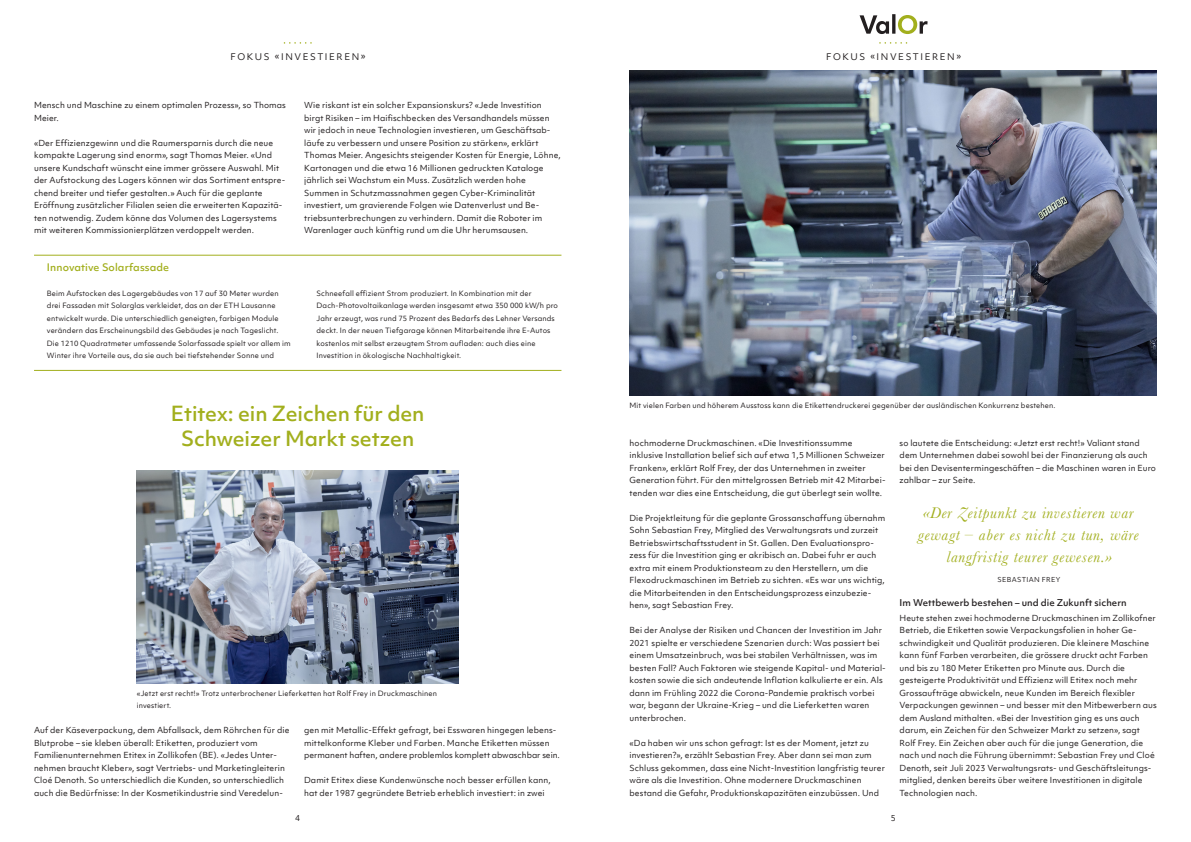
<style>
.page{position:relative;width:1191px;height:842px;background:#fff}
.page>*{position:absolute;margin:0;border:0;box-sizing:border-box;transform-origin:0 0}
.t1{font:500 20px/25px "Objektiv Mk 1";letter-spacing:-.005em;color:#a2af1d;text-align:center}
.t2{font:italic 16px/22px "Baskerville";letter-spacing:.05em;color:#a2af1d;text-align:center}
.t3{font:500 10px "Objektiv Mk 1";letter-spacing:.01em;color:#a2af1d}
.t4{font:500 9px "Objektiv Mk 1";letter-spacing:.005em;color:#231f20}
.t5{font:8.8px "Objektiv Mk 1";letter-spacing:.18em;color:#231f20}
.t6{font:8px/12.5px "Objektiv Mk 1";letter-spacing:.01em;color:#231f20}
.t7{font:7px/12.5px "Objektiv Mk 1";letter-spacing:.015em;color:#231f20}
.t8{font:6.6px "Objektiv Mk 1";letter-spacing:.05em;color:#231f20}
</style>
<div class="page">
<svg style="left:284px;top:42px;width:28px;height:2px"></svg>
<svg style="left:879px;top:42px;width:28px;height:2px"></svg>
<svg style="left:859px;top:14px;width:68px;height:20px"></svg>
<hr style="left:34px;top:370px;width:527px;height:1px;background:#a2af1d">
<hr style="left:34px;top:255px;width:527px;height:1px;background:#a2af1d">
<img style="left:137px;top:471px;width:322px;height:212px">
<img style="left:629px;top:71px;width:528px;height:325px">
<p class="t5" style="left:231px;top:51px;width:136px">FOKUS «INVESTIEREN»</p>
<p class="t5" style="left:826px;top:51px;width:136px">FOKUS «INVESTIEREN»</p>
<p class="t6" style="left:34px;top:99px;width:253px">Mensch und Maschine zu einem optimalen Prozess», so Thomas<br>Meier.</p>
<p class="t6" style="left:34px;top:137px;width:253px">«Der Effizienzgewinn und die Raumersparnis durch die neue kompakte Lagerung sind enorm», sagt Thomas Meier. «Und unsere Kundschaft wünscht eine immer grössere Auswahl. Mit der Aufstockung des Lagers können wir das Sortiment entspre&shy;chend breiter und tiefer gestalten.» Auch für die geplante Eröffnung zusätzlicher Filialen seien die erweiterten Kapazitä&shy;ten notwendig. Zudem könne das Volumen des Lagersystems mit weiteren Kommissionierplätzen verdoppelt werden.</p>
<p class="t6" style="left:304px;top:99px;width:258px">Wie riskant ist ein solcher Expansionskurs? «Jede Investition birgt Risiken – im Haifischbecken des Versandhandels müssen wir jedoch in neue Technologien investieren, um Geschäftsab&shy;läufe zu verbessern und unsere Position zu stärken», erklärt Thomas Meier. Angesichts steigender Kosten für Energie, Löhne, Kartonagen und die etwa 16 Millionen gedruckten Kataloge jährlich sei Wachstum ein Muss. Zusätzlich werden hohe Summen in Schutzmassnahmen gegen Cyber-Kriminalität investiert, um gravierende Folgen wie Datenverlust und Be&shy;triebsunterbrechungen zu verhindern. Damit die Roboter im Warenlager auch künftig rund um die Uhr herumsausen.</p>
<p class="t3" style="left:47px;top:260px;width:124px">Innovative Solarfassade</p>
<p class="t7" style="left:47px;top:287px;width:245px">Beim Aufstocken des Lagergebäudes von 17 auf 30 Meter wurden drei Fassaden mit Solarglas verkleidet, das an der ETH Lausanne entwickelt wurde. Die unterschiedlich geneigten, farbigen Module verändern das Erscheinungsbild des Gebäudes je nach Tageslicht.<br>Die 1210 Quadratmeter umfassende Solarfassade spielt vor allem im Winter ihre Vorteile aus, da sie auch bei tiefstehender Sonne und</p>
<p class="t7" style="left:316px;top:287px;width:243px">Schneefall effizient Strom produziert. In Kombination mit der Dach-Photovoltaikanlage werden insgesamt etwa 350 000 kW/h pro Jahr erzeugt, was rund 75 Prozent des Bedarfs des Lehner Versands deckt. In der neuen Tiefgarage können Mitarbeitende ihre E-Autos kostenlos mit selbst erzeugtem Strom aufladen: auch dies eine Investition in ökologische Nachhaltigkeit.</p>
<h1 class="t1" style="left:171px;top:401px;width:255px">Etitex: ein Zeichen für den<br>Schweizer Markt setzen</h1>
<p class="t7" style="left:137px;top:687px;width:302px">«Jetzt erst recht!» Trotz unterbrochener Lieferketten hat Rolf Frey in Druckmaschinen investiert.</p>
<p class="t6" style="left:34px;top:724px;width:257px">Auf der Käseverpackung, dem Abfallsack, dem Röhrchen für die Blutprobe – sie kleben überall: Etiketten, produziert vom Familienunternehmen Etitex in Zollikofen (BE). «Jedes Unter&shy;nehmen braucht Kleber», sagt Vertriebs- und Marketingleiterin Cloé Denoth. So unterschiedlich die Kunden, so unterschiedlich auch die Bedürfnisse: In der Kosmetikindustrie sind Veredelun-</p>
<p class="t6" style="left:304px;top:724px;width:257px">gen mit Metallic-Effekt gefragt, bei Esswaren hingegen lebens&shy;mittelkonforme Kleber und Farben. Manche Etiketten müssen permanent haften, andere problemlos komplett abwaschbar sein.</p>
<p class="t6" style="left:304px;top:774px;width:248px">Damit Etitex diese Kundenwünsche noch besser erfüllen kann, hat der 1987 gegründete Betrieb erheblich investiert: in zwei</p>
<p class="t7" style="left:629px;top:399px;width:427px">Mit vielen Farben und höherem Ausstoss kann die Etikettendruckerei gegenüber der ausländischen Konkurrenz bestehen.</p>
<p class="t6" style="left:629px;top:437px;width:257px">hochmoderne Druckmaschinen. «Die Investitionssumme inklusive Installation belief sich auf etwa 1,5 Millionen Schweizer Franken», erklärt Rolf Frey, der das Unternehmen in zweiter Generation führt. Für den mittelgrossen Betrieb mit 42 Mitarbei&shy;tenden war dies eine Entscheidung, die gut überlegt sein wollte.</p>
<p class="t6" style="left:629px;top:512px;width:257px">Die Projektleitung für die geplante Grossanschaffung übernahm Sohn Sebastian Frey, Mitglied des Verwaltungsrats und zurzeit Betriebswirtschaftsstudent in St. Gallen. Den Evaluationspro&shy;zess für die Investition ging er akribisch an. Dabei fuhr er auch extra mit einem Produktionsteam zu den Herstellern, um die Flexodruckmaschinen im Betrieb zu sichten. «Es war uns wichtig, die Mitarbeitenden in den Entscheidungsprozess einzubezie&shy;hen», sagt Sebastian Frey.</p>
<p class="t6" style="left:629px;top:624px;width:258px">Bei der Analyse der Risiken und Chancen der Investition im Jahr 2021 spielte er verschiedene Szenarien durch: Was passiert bei einem Umsatzeinbruch, was bei stabilen Verhältnissen, was im besten Fall? Auch Faktoren wie steigende Kapital- und Material&shy;kosten sowie die sich andeutende Inflation kalkulierte er ein. Als dann im Frühling 2022 die Corona-Pandemie praktisch vorbei war, begann der Ukraine-Krieg – und die Lieferketten waren unterbrochen.</p>
<p class="t6" style="left:629px;top:736px;width:257px">«Da haben wir uns schon gefragt: Ist es der Moment, jetzt zu investieren?», erzählt Sebastian Frey. Aber dann sei man zum Schluss gekommen, dass eine Nicht-Investition langfristig teurer wäre als die Investition. Ohne modernere Druckmaschinen bestand die Gefahr, Produktionskapazitäten einzubüssen. Und</p>
<p class="t6" style="left:899px;top:436px;width:258px">so lautete die Entscheidung: «Jetzt erst recht!» Valiant stand dem Unternehmen dabei sowohl bei der Finanzierung als auch bei den Devisentermingeschäften – die Maschinen waren in Euro zahlbar – zur Seite.</p>
<h2 class="t2" style="left:918px;top:502px;width:222px">«Der Zeitpunkt zu investieren war gewagt – aber es nicht zu tun, wäre langfristig teurer gewesen.»</h2>
<p class="t8" style="left:997px;top:575px;width:64px">SEBASTIAN FREY</p>
<p class="t4" style="left:899px;top:596px;width:229px">Im Wettbewerb bestehen – und die Zukunft sichern</p>
<p class="t6" style="left:899px;top:612px;width:259px">Heute stehen zwei hochmoderne Druckmaschinen im Zollikofner Betrieb, die Etiketten sowie Verpackungsfolien in hoher Ge&shy;schwindigkeit und Qualität produzieren. Die kleinere Maschine kann fünf Farben verarbeiten, die grössere druckt acht Farben und bis zu 180 Meter Etiketten pro Minute aus. Durch die gesteigerte Produktivität und Effizienz will Etitex noch mehr Grossaufträge abwickeln, neue Kunden im Bereich flexibler Verpackungen gewinnen – und besser mit den Mitbewerbern aus dem Ausland mithalten. «Bei der Investition ging es uns auch darum, ein Zeichen für den Schweizer Markt zu setzen», sagt Rolf Frey. Ein Zeichen aber auch für die junge Generation, die nach und nach die Führung übernimmt: Sebastian Frey und Cloé Denoth, seit Juli 2023 Verwaltungsrats- und Geschäftsleitungs&shy;mitglied, denken bereits über weitere Investitionen in digitale Technologien nach.</p>
<p class="t6" style="left:295px;top:812px;width:6px">4</p>
<p class="t6" style="left:891px;top:812px;width:6px">5</p>
</div>
